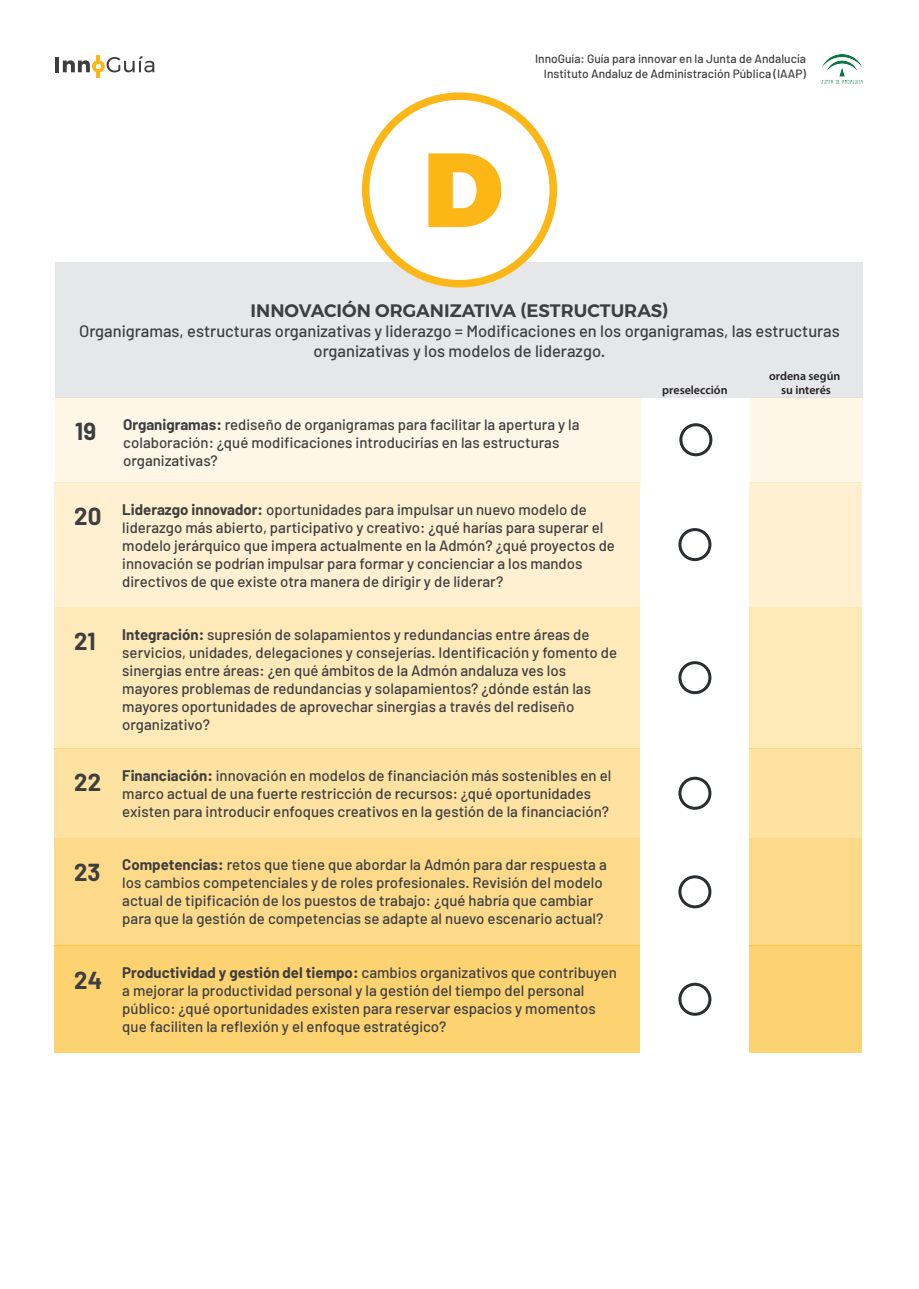
<style>
.page{position:relative;width:919px;height:1289px;background:#fff}
.page>*{position:absolute;margin:0;border:0;box-sizing:border-box;transform-origin:0 0}
.t1{font:900 105px "Montserrat";color:#fcb615}
.t2{font:700 24px "Barlow";color:#3e3e3f}
.t3{font:600 18px "Montserrat";color:#3e3e3f}
.t4{font:500 16.5px/19.8px "Barlow";color:#3e3e3f;text-align:center}
.t5{font:500 15px/18px "Barlow";color:#3e3e3f}
.t6{font:500 12px/14.4px "Barlow";color:#3e3e3f;text-align:right}
.t7{font:600 12px/14.4px "Myriad Pro";color:#231f20;text-align:center}
.s1{font-weight:700}
</style>
<div class="page">
<div style="left:56px;top:262px;width:807px;height:135px;background:#e6e7e9"></div>
<div style="left:365px;top:96px;width:188px;height:188px;background:#fff;border-radius:50%"></div>
<div style="left:362px;top:92px;width:195px;height:195px;border:8px solid #fcb615;border-radius:50%"></div>
<div style="left:679px;top:423px;width:33px;height:33px;border:3px solid #2a2e31;border-radius:50%"></div>
<div style="left:56px;top:397px;width:585px;height:85px;background:#fef7e8"></div>
<div style="left:55px;top:482px;width:585px;height:124px;background:#fef0d1"></div>
<div style="left:55px;top:606px;width:585px;height:142px;background:#fee9b9"></div>
<div style="left:55px;top:748px;width:585px;height:90px;background:#fde2a2"></div>
<div style="left:55px;top:838px;width:585px;height:107px;background:#fdda8a"></div>
<div style="left:750px;top:397px;width:113px;height:85px;background:#fef7e8"></div>
<div style="left:749px;top:482px;width:113px;height:124px;background:#fef0d1"></div>
<div style="left:749px;top:606px;width:113px;height:142px;background:#fee9b9"></div>
<div style="left:749px;top:748px;width:113px;height:90px;background:#fde2a2"></div>
<div style="left:749px;top:838px;width:113px;height:107px;background:#fdda8a"></div>
<div style="left:678px;top:528px;width:33px;height:33px;border:3px solid #2a2e31;border-radius:50%"></div>
<div style="left:678px;top:661px;width:33px;height:33px;border:3px solid #2a2e31;border-radius:50%"></div>
<div style="left:678px;top:776px;width:33px;height:33px;border:3px solid #2a2e31;border-radius:50%"></div>
<div style="left:678px;top:875px;width:33px;height:33px;border:3px solid #2a2e31;border-radius:50%"></div>
<div style="left:55px;top:945px;width:585px;height:107px;background:#fdd372"></div>
<div style="left:749px;top:945px;width:113px;height:107px;background:#fdd372"></div>
<div style="left:678px;top:982px;width:33px;height:33px;border:3px solid #2a2e31;border-radius:50%"></div>
<hr style="left:55px;top:57px;width:4px;height:15px;background:#3e3e3f">
<svg style="left:63px;top:55px;width:91px;height:23px"></svg>
<img style="left:821px;top:55px;width:41px;height:28px">
<h1 class="t1" style="left:423px;top:103px;width:81px">D</h1>
<p class="t6" style="left:535px;top:51px;width:272px">InnoGuía: Guía para innovar en la Junta de Andalucía<br>Instituto Andaluz de Administración Pública (IAAP)</p>
<p class="t3" style="left:250px;top:297px;width:419px">INNOVACIÓN ORGANIZATIVA (ESTRUCTURAS)</p>
<p class="t4" style="left:79px;top:321px;width:762px">Organigramas, estructuras organizativas y liderazgo = Modificaciones en los organigramas, las estructuras organizativas y los modelos de liderazgo.</p>
<h2 class="t2" style="left:75px;top:416px;width:22px">19</h2>
<h2 class="t2" style="left:74px;top:502px;width:29px">20</h2>
<h2 class="t2" style="left:74px;top:626px;width:23px">21</h2>
<h2 class="t2" style="left:74px;top:768px;width:28px">22</h2>
<h2 class="t2" style="left:74px;top:857px;width:28px">23</h2>
<h2 class="t2" style="left:74px;top:965px;width:29px">24</h2>
<p class="t5" style="left:123px;top:415px;width:458px"><span class="s1">Organigramas:</span> rediseño de organigramas para facilitar la apertura y la colaboración: ¿qué modificaciones introducirías en las estructuras organizativas?</p>
<p class="t5" style="left:122px;top:500px;width:494px"><span class="s1">Liderazgo innovador:</span> oportunidades para impulsar un nuevo modelo de liderazgo más abierto, participativo y creativo: ¿qué harías para superar el modelo jerárquico que impera actualmente en la Admón? ¿qué proyectos de innovación se podrían impulsar para formar y concienciar a los mandos directivos de que existe otra manera de dirigir y de liderar?</p>
<p class="t5" style="left:122px;top:625px;width:496px"><span class="s1">Integración:</span> supresión de solapamientos y redundancias entre áreas de servicios, unidades, delegaciones y consejerías. Identificación y fomento de sinergias entre áreas: ¿en qué ámbitos de la Admón andaluza ves los mayores problemas de redundancias y solapamientos? ¿dónde están las mayores oportunidades de aprovechar sinergias a través del rediseño organizativo?</p>
<p class="t5" style="left:122px;top:766px;width:490px"><span class="s1">Financiación:</span> innovación en modelos de financiación más sostenibles en el marco actual de una fuerte restricción de recursos: ¿qué oportunidades existen para introducir enfoques creativos en la gestión de la financiación?</p>
<p class="t5" style="left:122px;top:855px;width:486px"><span class="s1">Competencias:</span> retos que tiene que abordar la Admón para dar respuesta a los cambios competenciales y de roles profesionales. Revisión del modelo actual de tipificación de los puestos de trabajo: ¿qué habría que cambiar para que la gestión de competencias se adapte al nuevo escenario actual?</p>
<p class="t5" style="left:122px;top:963px;width:496px"><span class="s1">Productividad y gestión del tiempo:</span> cambios organizativos que contribuyen a mejorar la productividad personal y la gestión del tiempo del personal público: ¿qué oportunidades existen para reservar espacios y momentos que faciliten la reflexión y el enfoque estratégico?</p>
<p class="t7" style="left:662px;top:383px;width:67px">preselección</p>
<p class="t7" style="left:769px;top:368px;width:73px">ordena según su interés</p>
</div>
